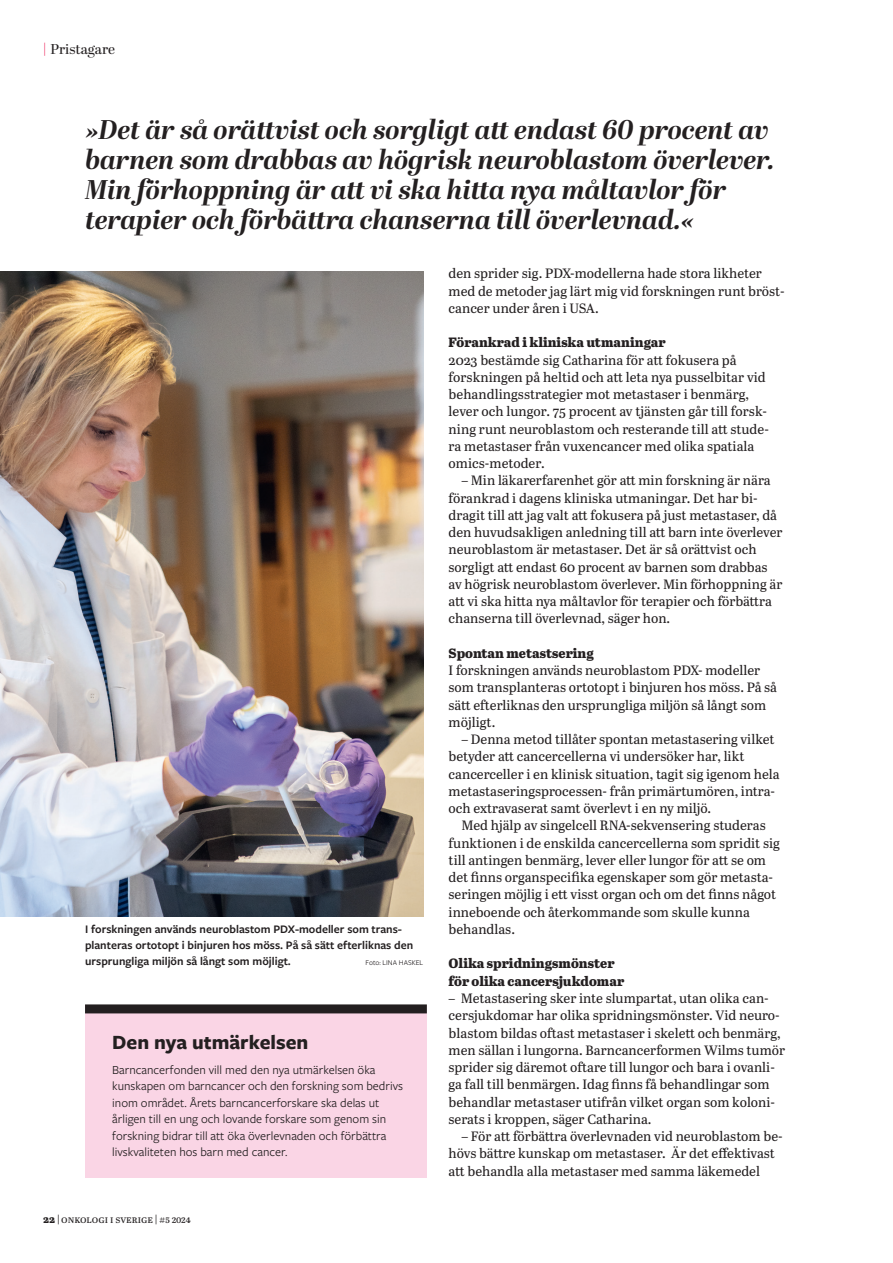
<style>
.page{position:relative;width:893px;height:1263px;background:#fff}
.page>*{position:absolute;margin:0;border:0;box-sizing:border-box;transform-origin:0 0}
.t1{font:italic 700 27px/30px "Abril Display";color:#231f20}
.t2{font:700 21px "Freight Sans Pro";color:#231f20}
.t3{font:14.25px "Abril Display";letter-spacing:-.01em;color:#231f20}
.t4{font:13.5px/17.2px "Abril Text";color:#231f20}
.t5{font:800 13.5px/17.2px "Abril Text";color:#231f20}
.t6{font:12.75px/16.5px "Freight Sans Pro";color:#231f20}
.t7{font:600 12px/15.8px "Freight Sans Pro";color:#231f20}
.t8{font:10.5px "Abril Text";color:#231f20}
.t9{font:7.5px "Freight Sans Pro";color:#231f20}
.s1{color:#ee2a5e}
.s2{font-weight:800}
</style>
<div class="page">
<img style="left:0;top:271px;width:423px;height:646px">
<div style="left:85px;top:1005px;width:342px;height:173px;background:#fad5e5"></div>
<div style="left:85px;top:1004px;width:342px;height:9px;background:#231f20"></div>
<p class="t3" style="left:43px;top:39px;width:74px"><span class="s1">|</span> Pristagare</p>
<h1 class="t1" style="left:85px;top:116px;width:691px">»Det är så orättvist och sorgligt att endast 60 procent av barnen som drabbas av högrisk neuroblastom överlever.<br>Min förhoppning är att vi ska hitta nya måltavlor för terapier och förbättra chanserna till överlevnad.«</h1>
<p class="t7" style="left:85px;top:921px;width:330px">I forskningen används neuroblastom PDX-modeller som trans&shy;planteras ortotopt i binjuren hos möss. På så sätt efterliknas den ursprungliga miljön så långt som möjligt.</p>
<p class="t9" style="left:366px;top:957px;width:59px">Foto: LINA HASKEL</p>
<h2 class="t2" style="left:112px;top:1027px;width:198px">Den nya utmärkelsen</h2>
<p class="t6" style="left:112px;top:1061px;width:292px">Barncancerfonden vill med den nya utmärkelsen öka kunskapen om barncancer och den forskning som bedrivs inom området. Årets barncancerforskare ska delas ut årligen till en ung och lovande forskare som genom sin forskning bidrar till att öka överlevnaden och förbättra livskvaliteten hos barn med cancer.</p>
<p class="t8" style="left:43px;top:1212px;width:149px"><span class="s2">22</span> |onkologi i sverige | #5 2024</p>
<p class="t4" style="left:449px;top:264px;width:337px">den sprider sig. PDX-modellerna hade stora likheter med de metoder jag lärt mig vid forskningen runt bröst&shy;cancer under åren i USA.</p>
<p class="t5" style="left:449px;top:333px;width:219px">Förankrad i kliniska utmaningar</p>
<p class="t4" style="left:449px;top:351px;width:322px">2023 bestämde sig Catharina för att fokusera på forskningen på heltid och att leta nya pusselbitar vid behandlingsstrategier mot metastaser i benmärg, lever och lungor. 75 procent av tjänsten går till forsk&shy;ning runt neuroblastom och resterande till att stude&shy;ra metastaser från vuxencancer med olika spatiala omics-metoder.</p>
<p class="t4" style="left:449px;top:471px;width:336px;text-indent:13px">– Min läkarerfarenhet gör att min forskning är nära förankrad i dagens kliniska utmaningar. Det har bi&shy;dragit till att jag valt att fokusera på just metastaser, då den huvudsakligen anledning till att barn inte överlever neuroblastom är metastaser. Det är så orättvist och sorgligt att endast 60 procent av barnen som drabbas av högrisk neuroblastom överlever. Min förhoppning är att vi ska hitta nya måltavlor för terapier och förbättra chanserna till överlevnad, säger hon.</p>
<p class="t5" style="left:449px;top:644px;width:147px">Spontan metastsering</p>
<p class="t4" style="left:449px;top:661px;width:330px">I forskningen används neuroblastom PDX- modeller som transplanteras ortotopt i binjuren hos möss. På så sätt efterliknas den ursprungliga miljön så långt som möjligt.</p>
<p class="t4" style="left:449px;top:730px;width:333px;text-indent:13px">– Denna metod tillåter spontan metastasering vilket betyder att cancercellerna vi undersöker har, likt cancerceller i en klinisk situation, tagit sig igenom hela metastaseringsprocessen- från primärtumören, intra&shy;och extravaserat samt överlevt i en ny miljö.</p>
<p class="t4" style="left:449px;top:816px;width:333px;text-indent:13px">Med hjälp av singelcell RNA-sekvensering studeras funktionen i de enskilda cancercellerna som spridit sig till antingen benmärg, lever eller lungor för att se om det finns organspecifika egenskaper som gör metasta&shy;seringen möjlig i ett visst organ och om det finns något inneboende och återkommande som skulle kunna behandlas.</p>
<p class="t5" style="left:449px;top:954px;width:177px">Olika spridningsmönster för olika cancersjukdomar</p>
<p class="t4" style="left:449px;top:989px;width:338px">– Metastasering sker inte slumpartat, utan olika can&shy;cersjukdomar har olika spridningsmönster. Vid neuro&shy;blastom bildas oftast metastaser i skelett och benmärg, men sällan i lungorna. Barncancerformen Wilms tumör sprider sig däremot oftare till lungor och bara i ovanli&shy;ga fall till benmärgen. Idag finns få behandlingar som behandlar metastaser utifrån vilket organ som koloni&shy;serats i kroppen, säger Catharina.</p>
<p class="t4" style="left:449px;top:1127px;width:336px;text-indent:13px">– För att förbättra överlevnaden vid neuroblastom be&shy;hövs bättre kunskap om metastaser. Är det effektivast att behandla alla metastaser med samma läkemedel</p>
</div>
